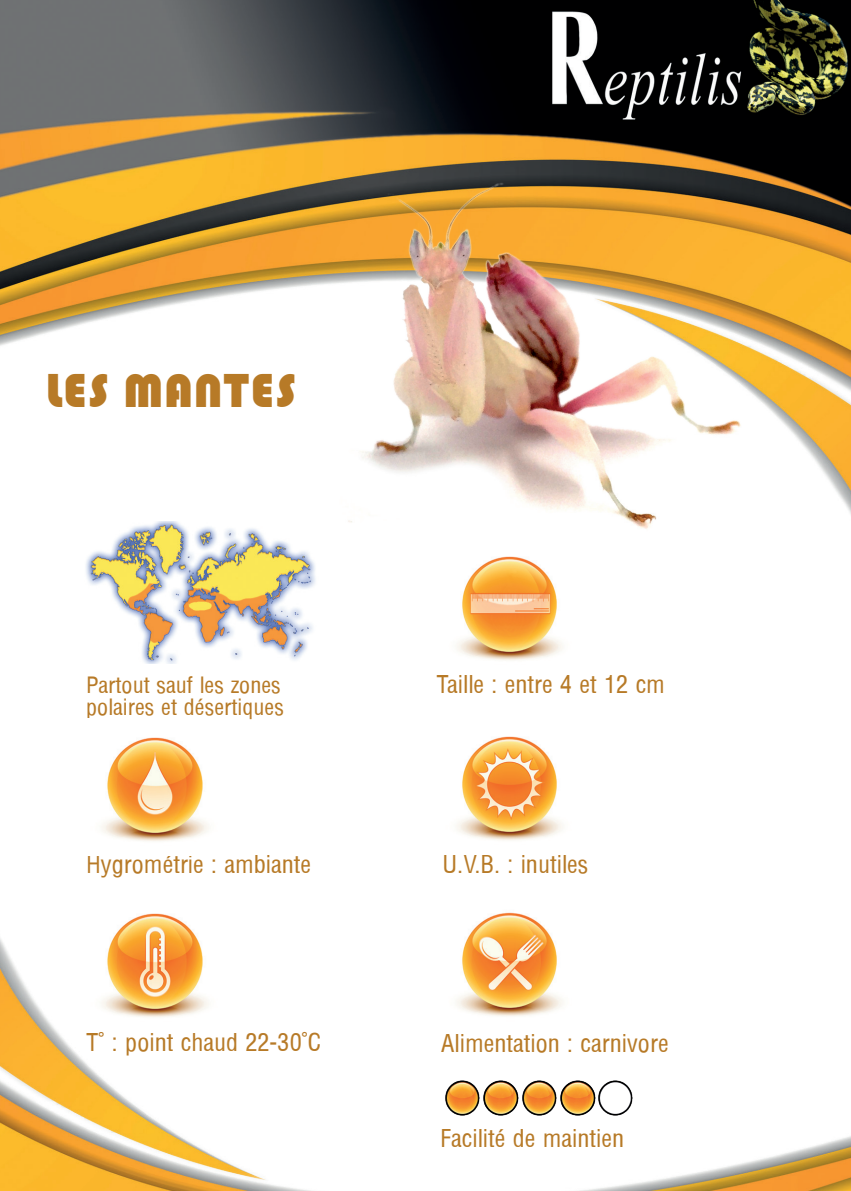
<style>
.page{position:relative;width:851px;height:1191px;background:#fff}
.page>*{position:absolute;margin:0;border:0;box-sizing:border-box;transform-origin:0 0}
.t1{font:48px "Blimpo";color:#b77a27}
.t2{font:24px "Arena Condensed";color:#b77a27}
.t3{font:22px/22px "Arena Condensed";color:#b77a27}
</style>
<div class="page">
<img style="left:0;top:0;width:850px;height:1191px">
<img style="left:441px;top:717px;width:137px;height:137px">
<img style="left:86px;top:719px;width:137px;height:136px">
<img style="left:86px;top:894px;width:137px;height:137px">
<img style="left:441px;top:896px;width:137px;height:134px">
<img style="left:443px;top:1078px;width:192px;height:39px">
<img style="left:441px;top:537px;width:137px;height:137px">
<img style="left:72px;top:522px;width:260px;height:141px">
<img style="left:323px;top:109px;width:428px;height:423px">
<svg style="left:44px;top:369px;width:69px;height:43px"></svg>
<svg style="left:121px;top:368px;width:179px;height:44px"></svg>
<h1 class="t1" style="left:46px;top:363px;width:253px">LES MANTES</h1>
<p class="t3" style="left:86px;top:674px;width:199px">Partout sauf les zones polaires et désertiques</p>
<p class="t2" style="left:437px;top:671px;width:229px">Taille : entre 4 et 12 cm</p>
<p class="t2" style="left:86px;top:851px;width:226px">Hygrométrie : ambiante</p>
<p class="t2" style="left:442px;top:850px;width:147px">U.V.B. : inutiles</p>
<p class="t2" style="left:86px;top:1028px;width:236px">T° : point chaud 22-30°C</p>
<p class="t2" style="left:441px;top:1029px;width:229px">Alimentation : carnivore</p>
<p class="t2" style="left:440px;top:1124px;width:185px">Facilité de maintien</p>
</div>
